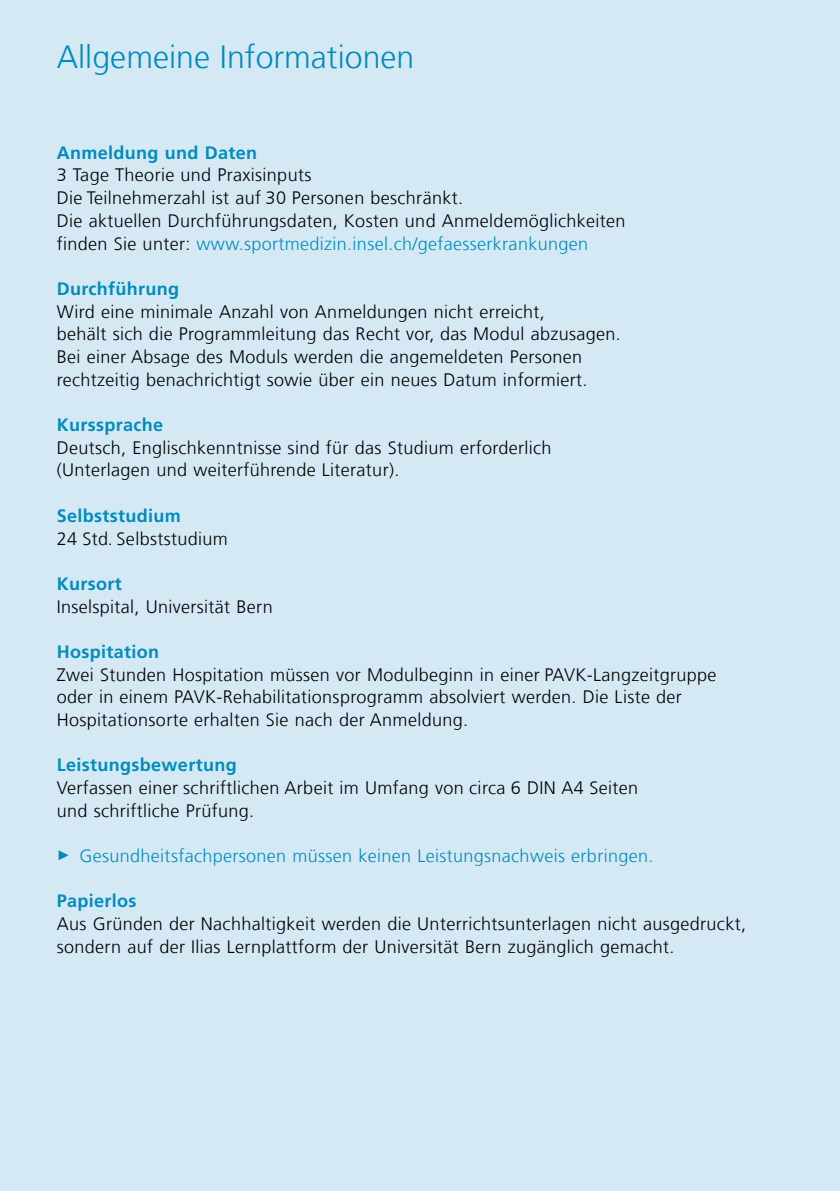
<style>
.page{position:relative;width:840px;height:1191px;background:#fff}
.page>*{position:absolute;margin:0;border:0;box-sizing:border-box;transform-origin:0 0}
.t1{font:300 32px "Frutiger LT Com";color:#008cbc}
.t2{font:300 18px/22.6px "Frutiger LT Com";letter-spacing:.02em;color:#000}
.t3{font:700 18px "Frutiger LT Com";letter-spacing:.02em;color:#008cbc}
.t4{font:300 18px "Frutiger LT Com";letter-spacing:.02em;color:#008cbc}
.s1{color:#008cbc}
.s2{font-family:"Arial";font-weight:400;font-size:14px}
</style>
<div class="page">
<div style="left:0;top:0;width:839px;height:1191px;background:#d5e9f5"></div>
<h1 class="t1" style="left:57px;top:38px;width:359px">Allgemeine Informationen</h1>
<p class="t3" style="left:57px;top:142px;width:202px">Anmeldung und Daten</p>
<p class="t2" style="left:57px;top:164px;width:570px">3 Tage Theorie und Praxisinputs<br>Die Teilnehmerzahl ist auf 30 Personen beschränkt.<br>Die aktuellen Durchführungsdaten, Kosten und Anmeldemöglichkeiten finden Sie unter: <span class="s1">www.sportmedizin.insel.ch/gefaesserkrankungen</span></p>
<p class="t3" style="left:57px;top:278px;width:124px">Durchführung</p>
<p class="t2" style="left:57px;top:300px;width:565px">Wird eine minimale Anzahl von Anmeldungen nicht erreicht,<br>behält sich die Programmleitung das Recht vor, das Modul abzusagen.<br>Bei einer Absage des Moduls werden die angemeldeten Personen rechtzeitig benachrichtigt sowie über ein neues Datum informiert.</p>
<p class="t3" style="left:57px;top:414px;width:108px">Kurssprache</p>
<p class="t2" style="left:57px;top:436px;width:496px">Deutsch, Englischkenntnisse sind für das Studium erforderlich (Unterlagen und weiterführende Literatur).</p>
<p class="t3" style="left:57px;top:505px;width:126px">Selbststudium</p>
<p class="t2" style="left:57px;top:527px;width:172px">24 Std. Selbststudium</p>
<p class="t3" style="left:57px;top:573px;width:67px">Kursort</p>
<p class="t2" style="left:57px;top:595px;width:217px">Inselspital, Universität Bern</p>
<p class="t3" style="left:57px;top:641px;width:104px">Hospitation</p>
<p class="t2" style="left:57px;top:663px;width:661px">Zwei Stunden Hospitation müssen vor Modulbeginn in einer PAVK-Langzeitgruppe oder in einem PAVK-Rehabilitationsprogramm absolviert werden. Die Liste der<br>Hospitationsorte erhalten Sie nach der Anmeldung.</p>
<p class="t3" style="left:57px;top:754px;width:181px">Leistungsbewertung</p>
<p class="t2" style="left:57px;top:776px;width:582px">Verfassen einer schriftlichen Arbeit im Umfang von circa 6 DIN A4 Seiten und schriftliche Prüfung.</p>
<p class="t4" style="left:57px;top:845px;width:598px"><span class="s2">►</span> Gesundheitsfachpersonen müssen keinen Leistungsnachweis erbringen.</p>
<p class="t3" style="left:57px;top:890px;width:81px">Papierlos</p>
<p class="t2" style="left:57px;top:912px;width:690px">Aus Gründen der Nachhaltigkeit werden die Unterrichtsunterlagen nicht ausgedruckt, sondern auf der Ilias Lernplattform der Universität Bern zugänglich gemacht.</p>
</div>
